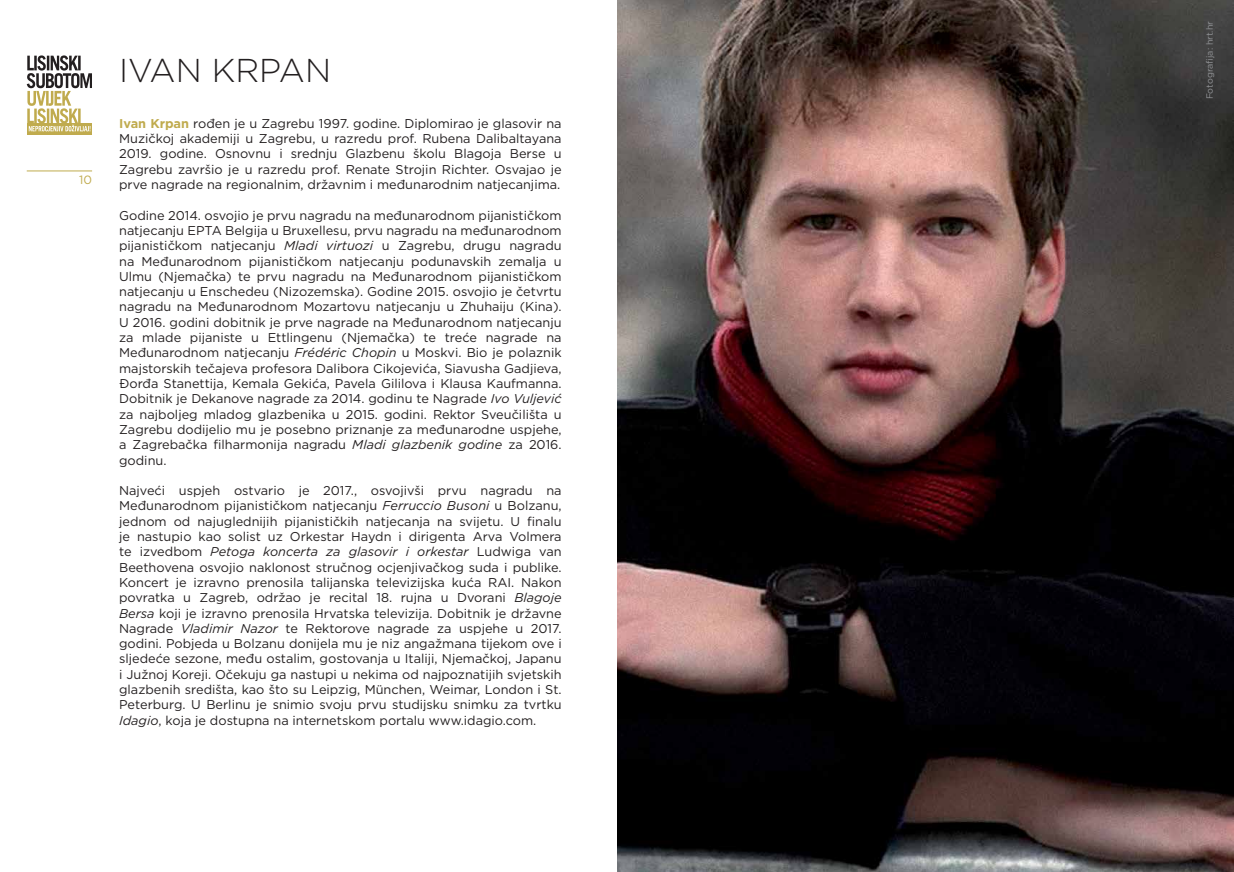
<style>
.page{position:relative;width:1234px;height:872px;background:#fff}
.page>*{position:absolute;margin:0;border:0;box-sizing:border-box;transform-origin:0 0}
.t1{font:300 33px "Gotham";color:#231f20}
.t2{font:12.75px/15.3px "Gotham";color:#231f20;text-align:justify}
.t3{font:12px "Gotham";color:#c0ab4e}
.t4{font:9px "Gotham";color:#939598}
.s1{font-weight:700;color:#c0ab4e}
.s2{font-style:italic}
</style>
<div class="page">
<svg style="left:27px;top:131px;width:65px;height:4px"></svg>
<svg style="left:27px;top:55px;width:65px;height:76px"></svg>
<hr style="left:27px;top:171px;width:65px;height:1px;background:#c0ab4e">
<img style="left:617px;top:0;width:616px;height:872px">
<p class="t3" style="left:79px;top:172px;width:14px">10</p>
<h1 class="t1" style="left:119px;top:49px;width:213px">IVAN KRPAN</h1>
<p class="t2" style="left:119px;top:115px;width:444px"><span class="s1">Ivan Krpan</span> rođen je u Zagrebu 1997. godine. Diplomirao je glasovir na Muzičkoj akademiji u Zagrebu, u razredu prof. Rubena Dalibaltayana 2019. godine. Osnovnu i srednju Glazbenu školu Blagoja Berse u Zagrebu završio je u razredu prof. Renate Strojin Richter. Osvajao je prve nagrade na regionalnim, državnim i međunarodnim natjecanjima.</p>
<p class="t2" style="left:119px;top:207px;width:444px">Godine 2014. osvojio je prvu nagradu na međunarodnom pijanističkom natjecanju EPTA Belgija u Bruxellesu, prvu nagradu na međunarodnom pijanističkom natjecanju <span class="s2">Mladi virtuozi</span> u Zagrebu, drugu nagradu na Međunarodnom pijanističkom natjecanju podunavskih zemalja u Ulmu (Njemačka) te prvu nagradu na Međunarodnom pijanističkom natjecanju u Enschedeu (Nizozemska). Godine 2015. osvojio je četvrtu nagradu na Međunarodnom Mozartovu natjecanju u Zhuhaiju (Kina).<br>U 2016. godini dobitnik je prve nagrade na Međunarodnom natjecanju za mlade pijaniste u Ettlingenu (Njemačka) te treće nagrade na Međunarodnom natjecanju <span class="s2">Frédéric Chopin</span> u Moskvi. Bio je polaznik majstorskih tečajeva profesora Dalibora Cikojevića, Siavusha Gadjieva, Đorđa Stanettija, Kemala Gekića, Pavela Gililova i Klausa Kaufmanna.<br>Dobitnik je Dekanove nagrade za 2014. godinu te Nagrade <span class="s2">Ivo Vuljević </span>za najboljeg mladog glazbenika u 2015. godini. Rektor Sveučilišta u Zagrebu dodijelio mu je posebno priznanje za međunarodne uspjehe, a Zagrebačka filharmonija nagradu <span class="s2">Mladi glazbenik godine</span> za 2016. godinu.</p>
<p class="t2" style="left:119px;top:482px;width:444px">Najveći uspjeh ostvario je 2017., osvojivši prvu nagradu na Međunarodnom pijanističkom natjecanju <span class="s2">Ferruccio Busoni</span> u Bolzanu, jednom od najuglednijih pijanističkih natjecanja na svijetu. U finalu je nastupio kao solist uz Orkestar Haydn i dirigenta Arva Volmera te izvedbom <span class="s2">Petoga koncerta za glasovir i orkestar</span> Ludwiga van Beethovena osvojio naklonost stručnog ocjenjivačkog suda i publike.<br>Koncert je izravno prenosila talijanska televizijska kuća RAI. Nakon povratka u Zagreb, održao je recital 18. rujna u Dvorani <span class="s2">Blagoje Bersa</span> koji je izravno prenosila Hrvatska televizija. Dobitnik je državne Nagrade <span class="s2">Vladimir Nazor</span> te Rektorove nagrade za uspjehe u 2017. godini. Pobjeda u Bolzanu donijela mu je niz angažmana tijekom ove i sljedeće sezone, među ostalim, gostovanja u Italiji, Njemačkoj, Japanu i Južnoj Koreji. Očekuju ga nastupi u nekima od najpoznatijih svjetskih glazbenih središta, kao što su Leipzig, München, Weimar, London i St.<br>Peterburg. U Berlinu je snimio svoju prvu studijsku snimku za tvrtku <span class="s2">Idagio</span>, koja je dostupna na internetskom portalu www.idagio.com.</p>
<p class="t4" style="left:1203px;top:99px;width:79px;rotate:-90deg">Fotografija: hrt.hr</p>
</div>
